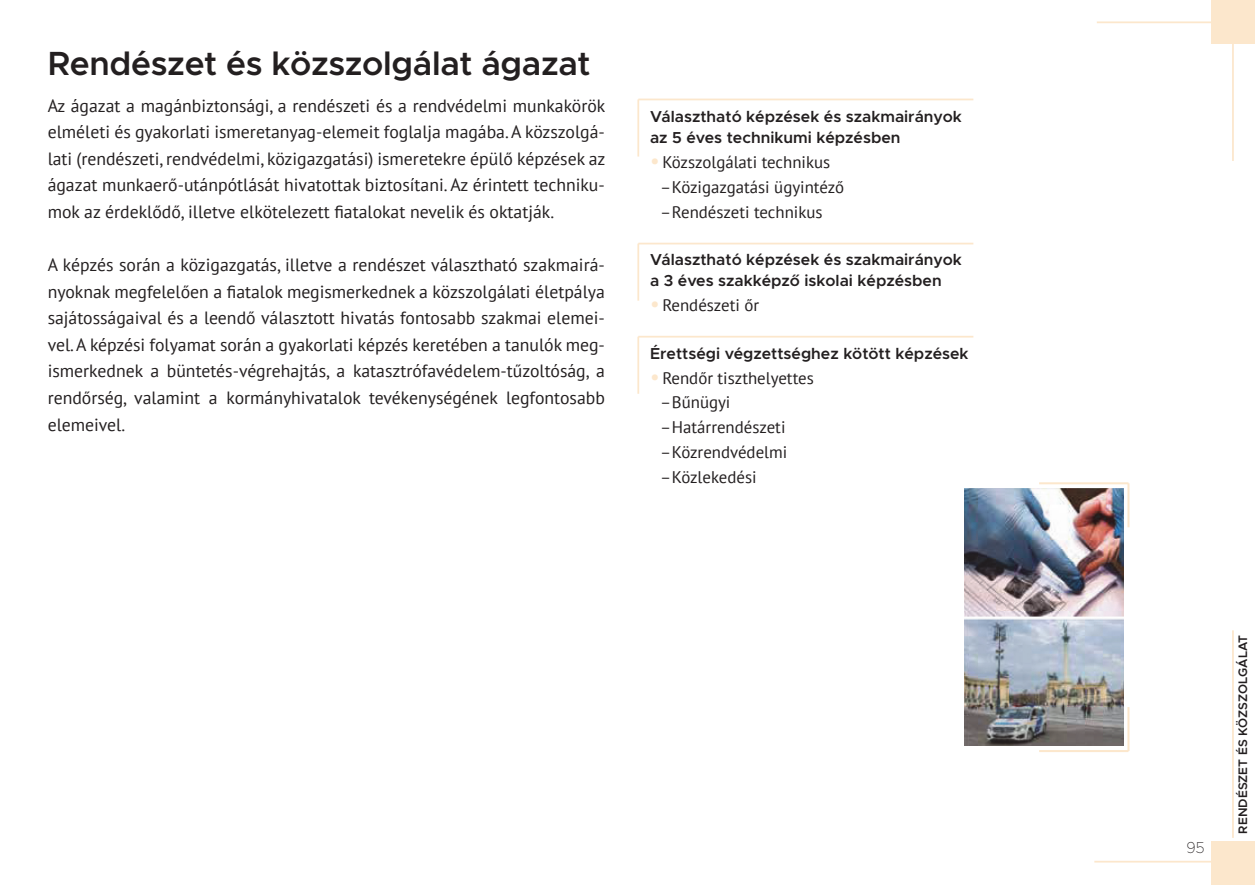
<style>
.page{position:relative;width:1255px;height:885px;background:#fff}
.page>*{position:absolute;margin:0;border:0;box-sizing:border-box;transform-origin:0 0}
.t1{font:600 33.6px "Metropolis";letter-spacing:-.01em;color:#231f20}
.t2{font:17.7px/26.5px "PT Sans";color:#231f20;text-align:justify}
.t3{font:16.8px/24.8px "PT Sans";color:#231f20}
.t4{font:600 15.9px/20.9px "Metropolis";color:#231f20}
.t5{font:100 15.9px "Metropolis";color:#231f20}
.t6{font:600 12.45px "Metropolis";color:#231f20}
.s1{font-size:21.3px;color:#fce7cc}
</style>
<div class="page">
<div style="left:1211px;top:840px;width:43px;height:44px;background:#fce7cc"></div>
<hr style="left:1231px;top:44px;width:2px;height:117px;background:#fce7cc">
<hr style="left:1096px;top:21px;width:117px;height:2px;background:#fce7cc">
<div style="left:1211px;top:1px;width:43px;height:43px;background:#fce7cc"></div>
<hr style="left:1094px;top:860px;width:117px;height:2px;background:#fce7cc">
<hr style="left:1231px;top:630px;width:2px;height:207px;background:#fce7cc">
<hr style="left:638px;top:99px;width:335px;height:1px;background:#fce7cc">
<hr style="left:637px;top:99px;width:2px;height:57px;background:#fce7cc">
<hr style="left:638px;top:243px;width:335px;height:1px;background:#fce7cc">
<hr style="left:637px;top:243px;width:2px;height:57px;background:#fce7cc">
<hr style="left:638px;top:336px;width:335px;height:1px;background:#fce7cc">
<hr style="left:637px;top:336px;width:2px;height:58px;background:#fce7cc">
<img style="left:964px;top:488px;width:159px;height:257px">
<hr style="left:1127px;top:483px;width:2px;height:44px;background:#fce7cc">
<hr style="left:1039px;top:482px;width:89px;height:2px;background:#fce7cc">
<hr style="left:1127px;top:707px;width:2px;height:44px;background:#fce7cc">
<hr style="left:1039px;top:750px;width:89px;height:2px;background:#fce7cc">
<h1 class="t1" style="left:48px;top:52px;width:544px">Rendészet és közszolgálat ágazat</h1>
<p class="t2" style="left:48px;top:92px;width:559px">Az ágazat a magánbiztonsági, a rendészeti és a rendvédelmi munkakörök elméleti és gyakorlati ismeretanyag-elemeit foglalja magába. A közszolgá&shy;lati (rendészeti, rendvédelmi, közigazgatási) ismeretekre épülő képzések az ágazat munkaerő-utánpótlását hivatottak biztosítani. Az érintett techniku&shy;mok az érdeklődő, illetve elkötelezett fiatalokat nevelik és oktatják.</p>
<p class="t2" style="left:48px;top:251px;width:558px">A képzés során a közigazgatás, illetve a rendészet választható szakmairá&shy;nyoknak megfelelően a fiatalok megismerkednek a közszolgálati életpálya sajátosságaival és a leendő választott hivatás fontosabb szakmai elemei&shy;vel. A képzési folyamat során a gyakorlati képzés keretében a tanulók meg&shy;ismerkednek a büntetés-végrehajtás, a katasztrófavédelem-tűzoltóság, a rendőrség, valamint a kormányhivatalok tevékenységének legfontosabb elemeivel.</p>
<p class="t4" style="left:650px;top:107px;width:313px">Választható képzések és szakmairányok az 5 éves technikumi képzésben</p>
<p class="t3" style="left:660px;top:149px;width:185px;text-indent:-10px"><span class="s1">•</span> Közszolgálati technikus –Közigazgatási ügyintéző –Rendészeti technikus</p>
<p class="t4" style="left:650px;top:250px;width:313px">Választható képzések és szakmairányok a 3 éves szakképző iskolai képzésben</p>
<p class="t3" style="left:650px;top:292px;width:111px"><span class="s1">•</span> Rendészeti őr</p>
<p class="t4" style="left:650px;top:344px;width:320px">Érettségi végzettséghez kötött képzések</p>
<p class="t3" style="left:660px;top:365px;width:155px;text-indent:-10px"><span class="s1">•</span> Rendőr tiszthelyettes –Bűnügyi –Határrendészeti –Közrendvédelmi –Közlekedési</p>
<p class="t5" style="left:1186px;top:842px;width:20px">95</p>
<p class="t6" style="left:1238px;top:833px;width:200px;rotate:-90deg">RENDÉSZET ÉS KÖZSZOLGÁLAT</p>
</div>
